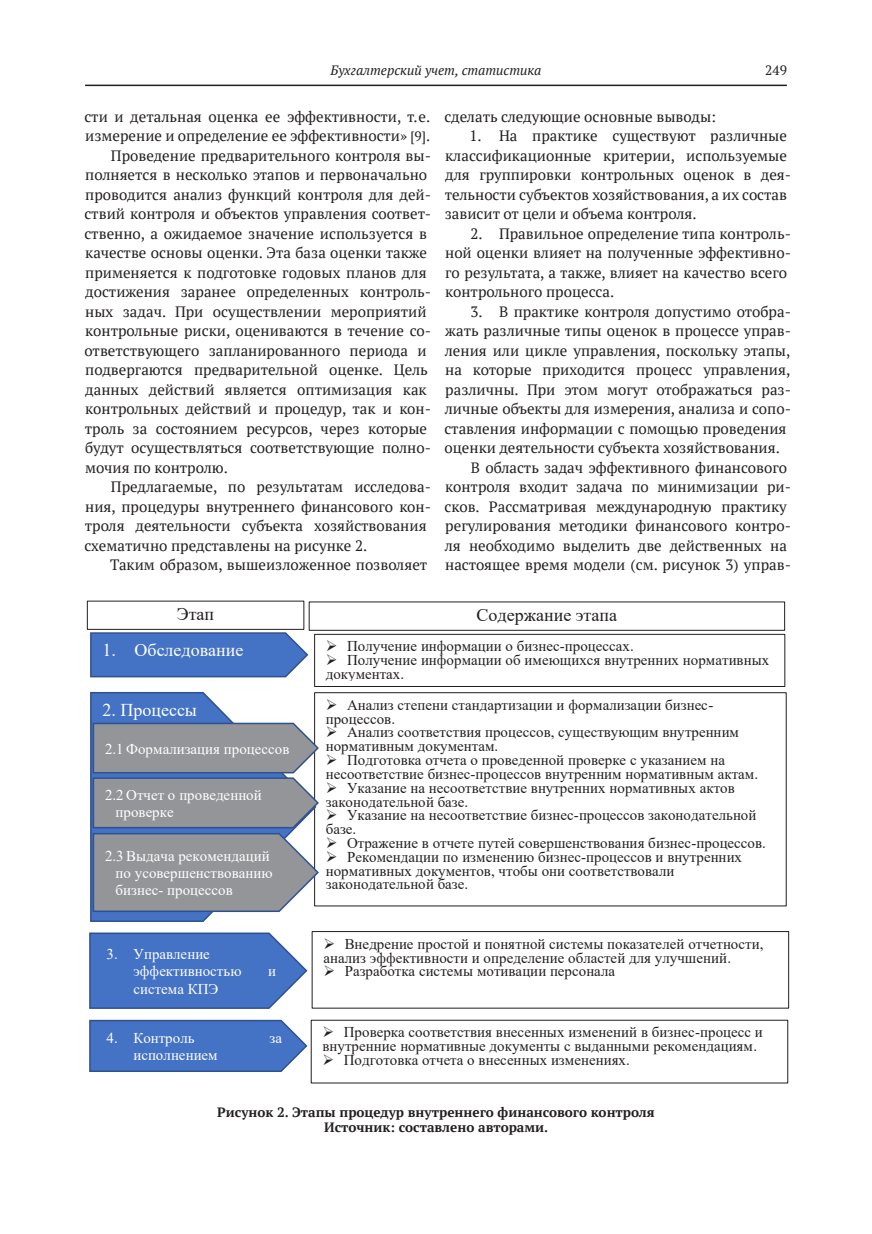
<style>
.page{position:relative;width:872px;height:1234px;background:#fff}
.page>*{position:absolute;margin:0;border:0;box-sizing:border-box;transform-origin:0 0}
.t1{font:18px "Times New Roman";color:#fff}
.t2{font:18px "Times New Roman";color:#231f20}
.Основной_текст{font:15px/19.5px "PT Serif";color:#231f20}
.t3{font:15px/13.8px "Times New Roman";color:#231f20}
.t4{font:15px/17.2px "Times New Roman";color:#fff}
.Подпись_к_рисунку{font:700 13.5px "PT Serif";color:#231f20}
.t5{font:italic 13.5px "PT Serif";color:#231f20}
.t6{font:13.5px "PT Serif";color:#231f20}
.s1{font-size:13.5px}
</style>
<div class="page">
<hr style="left:85px;top:85px;width:702px;height:1px;background:#231f20">
<svg style="left:90px;top:692px;width:227px;height:230px"></svg>
<img style="left:92px;top:698px;width:166px;height:216px">
<svg style="left:92px;top:721px;width:228px;height:191px;background:#8f97a3"></svg>
<div style="left:94px;top:839px;width:204px;height:66px;background:#939598"></div>
<svg style="left:90px;top:632px;width:219px;height:46px;background:#6486c5"></svg>
<div style="left:92px;top:639px;width:204px;height:31px;background:#4472c4"></div>
<div style="left:314px;top:634px;width:471px;height:52px;border:1px solid #231f20"></div>
<img style="left:315px;top:640px;width:469px;height:40px">
<svg style="left:89px;top:932px;width:219px;height:77px"></svg>
<div style="left:91px;top:939px;width:196px;height:62px;background:#4472c4"></div>
<div style="left:312px;top:930px;width:477px;height:78px;border:1px solid #231f20"></div>
<img style="left:312px;top:937px;width:476px;height:65px">
<svg style="left:89px;top:1019px;width:219px;height:53px"></svg>
<div style="left:91px;top:1026px;width:202px;height:38px;background:#4472c4"></div>
<div style="left:311px;top:1019px;width:477px;height:64px;border:1px solid #231f20"></div>
<img style="left:312px;top:1025px;width:475px;height:51px">
<p class="t5" style="left:330px;top:62px;width:212px">Бухгалтерский учет, статистика</p>
<p class="t6" style="left:765px;top:62px;width:23px">249</p>
<p class="Основной_текст" style="left:85px;top:106px;width:347px">сти и детальная оценка ее эффективности, т.е. измерение и определение ее эффективности» <span class="s1">[9]</span>.</p>
<p class="Основной_текст" style="left:85px;top:145px;width:348px;text-indent:26px">Проведение предварительного контроля вы&shy;полняется в несколько этапов и первоначально проводится анализ функций контроля для дей&shy;ствий контроля и объектов управления соответ&shy;ственно, а ожидаемое значение используется в качестве основы оценки. Эта база оценки также применяется к подготовке годовых планов для достижения заранее определенных контроль&shy;ных задач. При осуществлении мероприятий контрольные риски, оцениваются в течение со&shy;ответствующего запланированного периода и подвергаются предварительной оценке. Цель данных действий является оптимизация как контрольных действий и процедур, так и кон&shy;троль за состоянием ресурсов, через которые будут осуществляться соответствующие полно&shy;мочия по контролю.</p>
<p class="Основной_текст" style="left:85px;top:477px;width:348px;text-indent:26px">Предлагаемые, по результатам исследова&shy;ния, процедуры внутреннего финансового кон&shy;троля деятельности субъекта хозяйствования схематично представлены на рисунке 2.</p>
<p class="Основной_текст" style="left:110px;top:555px;width:319px">Таким образом, вышеизложенное позволяет</p>
<p class="Основной_текст" style="left:444px;top:106px;width:273px">сделать следующие основные выводы:</p>
<p class="Основной_текст" style="left:445px;top:126px;width:348px;text-indent:25px">1. На практике существуют различные классификационные критерии, используемые для группировки контрольных оценок в дея&shy;тельности субъектов хозяйствования, а их состав зависит от цели и объема контроля.</p>
<p class="Основной_текст" style="left:445px;top:223px;width:347px;text-indent:25px">2. Правильное определение типа контроль&shy;ной оценки влияет на полученные эффективно&shy;го результата, а также, влияет на качество всего контрольного процесса.</p>
<p class="Основной_текст" style="left:444px;top:301px;width:348px;text-indent:26px">3. В практике контроля допустимо отобра&shy;жать различные типы оценок в процессе управ&shy;ления или цикле управления, поскольку этапы, на которые приходится процесс управления, различны. При этом могут отображаться раз&shy;личные объекты для измерения, анализа и сопо&shy;ставления информации с помощью проведения оценки деятельности субъекта хозяйствования.</p>
<p class="Основной_текст" style="left:444px;top:457px;width:348px;text-indent:26px">В область задач эффективного финансового контроля входит задача по минимизации ри&shy;сков. Рассматривая международную практику регулирования методики финансового контро&shy;ля необходимо выделить две действенных на настоящее время модели (см. рисунок 3) управ-</p>
<p class="t2" style="left:476px;top:602px;width:142px">Содержание этапа</p>
<p class="t2" style="left:177px;top:601px;width:39px">Этап</p>
<p class="t1" style="left:102px;top:637px;width:142px">1. Обследование</p>
<p class="t3" style="left:326px;top:639px;width:310px">➢ Получение информации о бизнес-процессах.</p>
<p class="t3" style="left:326px;top:652px;width:445px">➢ Получение информации об имеющихся внутренних нормативных документах.</p>
<p class="t1" style="left:102px;top:696px;width:96px">2. Процессы</p>
<p class="t4" style="left:105px;top:739px;width:186px">2.1 Формализация процессов</p>
<p class="t4" style="left:116px;top:785px;width:148px;text-indent:-11px">2.2 Отчет о проведенной проверке</p>
<p class="t4" style="left:116px;top:846px;width:158px;text-indent:-11px">2.3 Выдача рекомендаций по усовершенствованию бизнес- процессов</p>
<p class="t4" style="left:133px;top:944px;width:110px;text-indent:-27px">3. Управление эффективностью</p>
<p class="t4" style="left:133px;top:979px;width:86px">система КПЭ</p>
<p class="t4" style="left:268px;top:961px;width:9px">и</p>
<p class="t3" style="left:326px;top:697px;width:389px">➢ Анализ степени стандартизации и формализации бизнес&shy;процессов.</p>
<p class="t3" style="left:326px;top:724px;width:415px">➢ Анализ соответствия процессов, существующим внутренним нормативным документам.</p>
<p class="t3" style="left:326px;top:752px;width:434px">➢ Подготовка отчета о проведенной проверке с указанием на несоответствие бизнес-процессов внутренним нормативным актам.</p>
<p class="t3" style="left:326px;top:780px;width:410px">➢ Указание на несоответствие внутренних нормативных актов законодательной базе.</p>
<p class="t3" style="left:326px;top:807px;width:432px">➢ Указание на несоответствие бизнес-процессов законодательной базе.</p>
<p class="t3" style="left:326px;top:835px;width:441px">➢ Отражение в отчете путей совершенствования бизнес-процессов.</p>
<p class="t3" style="left:326px;top:849px;width:418px">➢ Рекомендации по изменению бизнес-процессов и внутренних нормативных документов, чтобы они соответствовали законодательной базе.</p>
<p class="t3" style="left:323px;top:936px;width:441px">➢ Внедрение простой и понятной системы показателей отчетности, анализ эффективности и определение областей для улучшений.</p>
<p class="t3" style="left:323px;top:963px;width:293px">➢ Разработка системы мотивации персонала</p>
<p class="t3" style="left:322px;top:1024px;width:442px">➢ Проверка соответствия внесенных изменений в бизнес-процесс и внутренние нормативные документы с выданными рекомендациям.</p>
<p class="t3" style="left:322px;top:1052px;width:309px">➢ Подготовка отчета о внесенных изменениях.</p>
<p class="Подпись_к_рисунку" style="left:217px;top:1102px;width:439px">Рисунок 2. Этапы процедур внутреннего финансового контроля</p>
<p class="Подпись_к_рисунку" style="left:324px;top:1117px;width:226px">Источник: составлено авторами.</p>
<p class="t4" style="left:107px;top:1028px;width:89px">4. Контроль</p>
<p class="t4" style="left:269px;top:1028px;width:14px">за</p>
<p class="t4" style="left:133px;top:1045px;width:86px">исполнением</p>
</div>
